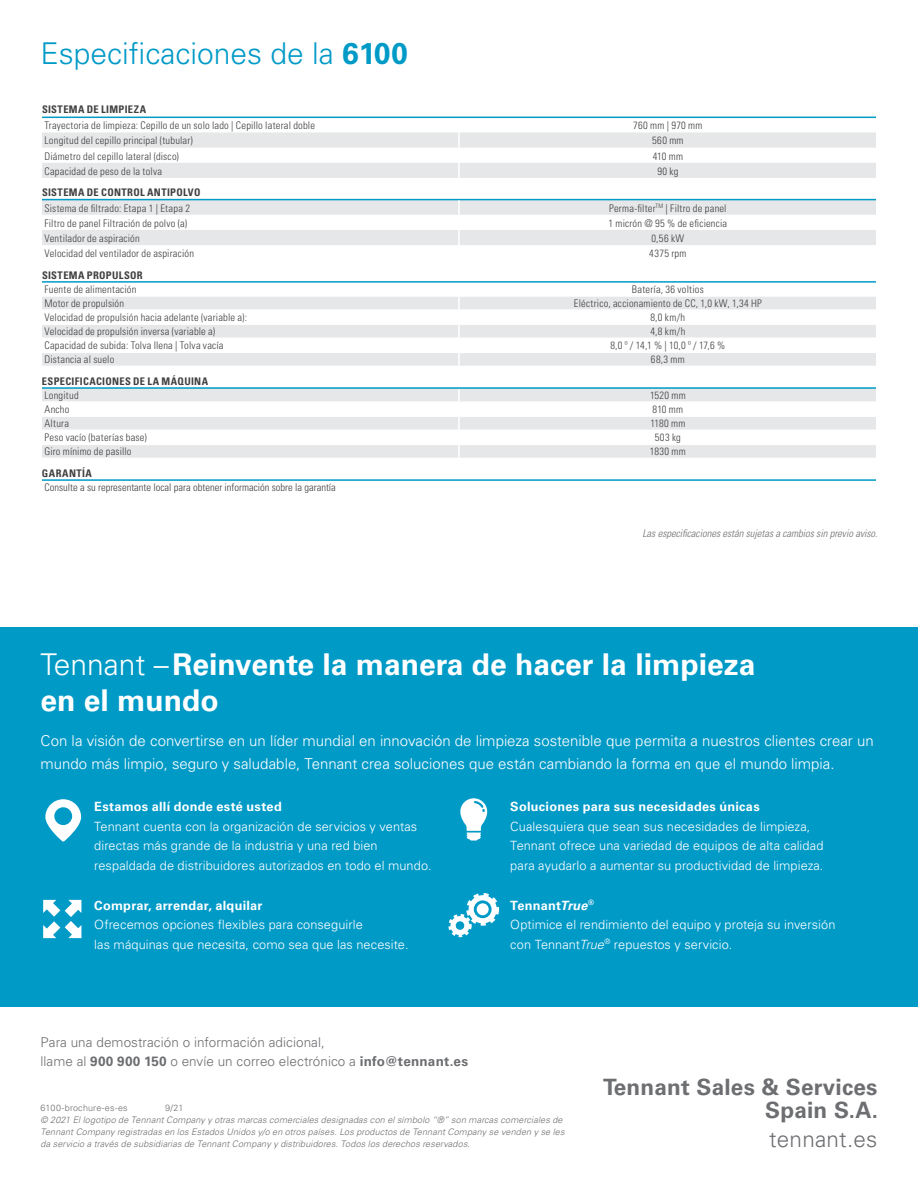
<style>
.page{position:relative;width:918px;height:1188px;background:#fff}
.page>*{position:absolute;margin:0;border:0;box-sizing:border-box;transform-origin:0 0}
.t1{font:700 30px/36px "Univers LT Std";color:#fff}
.t2{font:300 30px "Univers LT Std";color:#009ac7}
.t3{font:700 22.5px/22.5px "Univers LT Std";letter-spacing:.01em;color:#6d6e71;text-align:right}
.t4{font:300 22.5px "Univers LT Std";letter-spacing:.01em;color:#6d6e71}
.t5{font:300 15px/22.5px "Univers LT Std";color:#fff}
.t6{font:300 13.5px/19.5px "Univers LT Std";letter-spacing:.005em;color:#6d6e71}
.t7{font:300 12.75px/19.5px "Univers LT Std";letter-spacing:.005em;color:#fff}
.t8{font:700 12.75px "Univers LT Std";letter-spacing:.02em;color:#fff}
.t9{font:300 condensed 10.5px "Univers LT Std";letter-spacing:.02em;color:#414042}
.t10{font:700 condensed 10.5px "Univers LT Std";letter-spacing:.035em;color:#414042}
.t11{font:300 condensed 10.5px "Univers LT Std";color:#414042}
.t12{font:italic 300 condensed 10.5px "Univers LT Std";color:#6d6e71}
.t13{font:italic 300 9px/12px "Univers LT Std";letter-spacing:.015em;color:#6d6e71}
.t14{font:300 9px "Univers LT Std";letter-spacing:.015em;color:#6d6e71}
.s1{font-weight:700}
.s2{font-weight:300}
.s3{font-weight:700;font-style:italic}
.s4{font-style:italic}
</style>
<div class="page">
<svg style="left:42px;top:132px;width:834px;height:326px"></svg>
<hr style="left:459px;top:295px;width:419px;height:2px;background:#fff">
<hr style="left:459px;top:309px;width:419px;height:2px;background:#fff">
<hr style="left:40px;top:323px;width:419px;height:2px;background:#fff">
<hr style="left:40px;top:337px;width:419px;height:2px;background:#fff">
<svg style="left:458px;top:283px;width:2px;height:83px"></svg>
<hr style="left:40px;top:401px;width:419px;height:2px;background:#fff">
<hr style="left:459px;top:401px;width:419px;height:2px;background:#fff">
<hr style="left:40px;top:415px;width:419px;height:2px;background:#fff">
<hr style="left:459px;top:415px;width:419px;height:2px;background:#fff">
<svg style="left:458px;top:389px;width:2px;height:69px"></svg>
<hr style="left:42px;top:281px;width:417px;height:2px;background:#009ac7">
<hr style="left:40px;top:309px;width:419px;height:2px;background:#fff">
<hr style="left:459px;top:281px;width:417px;height:2px;background:#009ac7">
<hr style="left:42px;top:387px;width:417px;height:2px;background:#009ac7">
<hr style="left:459px;top:387px;width:417px;height:2px;background:#009ac7">
<hr style="left:42px;top:479px;width:417px;height:2px;background:#009ac7">
<hr style="left:459px;top:479px;width:417px;height:2px;background:#009ac7">
<hr style="left:40px;top:430px;width:419px;height:1px;background:#fff">
<hr style="left:459px;top:430px;width:419px;height:1px;background:#fff">
<hr style="left:40px;top:444px;width:419px;height:1px;background:#fff">
<hr style="left:459px;top:444px;width:419px;height:1px;background:#fff">
<hr style="left:459px;top:117px;width:417px;height:1px;background:#009ac7">
<svg style="left:458px;top:118px;width:2px;height:60px"></svg>
<hr style="left:458px;top:178px;width:2px;height:21px;background:#fff">
<hr style="left:40px;top:259px;width:419px;height:2px;background:#fff">
<hr style="left:459px;top:259px;width:419px;height:2px;background:#fff">
<hr style="left:40px;top:295px;width:419px;height:2px;background:#fff">
<hr style="left:459px;top:323px;width:419px;height:2px;background:#fff">
<hr style="left:459px;top:337px;width:419px;height:2px;background:#fff">
<hr style="left:40px;top:352px;width:419px;height:1px;background:#fff">
<hr style="left:459px;top:352px;width:419px;height:1px;background:#fff">
<hr style="left:40px;top:366px;width:419px;height:1px;background:#fff">
<hr style="left:459px;top:366px;width:419px;height:1px;background:#fff">
<hr style="left:42px;top:199px;width:417px;height:1px;background:#009ac7">
<hr style="left:459px;top:199px;width:417px;height:1px;background:#009ac7">
<hr style="left:42px;top:117px;width:417px;height:1px;background:#009ac7">
<svg style="left:458px;top:200px;width:2px;height:59px"></svg>
<div style="left:0;top:627px;width:918px;height:380px;background:#009ac7"></div>
<svg style="left:45px;top:799px;width:36px;height:43px"></svg>
<svg style="left:460px;top:798px;width:27px;height:43px"></svg>
<svg style="left:43px;top:900px;width:38px;height:38px"></svg>
<svg style="left:448px;top:893px;width:51px;height:44px"></svg>
<h1 class="t2" style="left:40px;top:35px;width:369px">Especificaciones de la <span class="s1">6100</span></h1>
<p class="t10" style="left:42px;top:103px;width:106px">SISTEMA DE LIMPIEZA</p>
<p class="t9" style="left:44px;top:119px;width:272px">Trayectoria de limpieza: Cepillo de un solo lado | Cepillo lateral doble</p>
<p class="t9" style="left:633px;top:119px;width:71px">760 mm | 970 mm</p>
<p class="t9" style="left:44px;top:134px;width:150px">Longitud del cepillo principal (tubular)</p>
<p class="t9" style="left:652px;top:134px;width:33px">560 mm</p>
<p class="t9" style="left:44px;top:150px;width:136px">Diámetro del cepillo lateral (disco)</p>
<p class="t9" style="left:653px;top:150px;width:32px">410 mm</p>
<p class="t9" style="left:44px;top:165px;width:119px">Capacidad de peso de la tolva</p>
<p class="t9" style="left:657px;top:165px;width:23px">90 kg</p>
<p class="t10" style="left:42px;top:186px;width:160px">SISTEMA DE CONTROL ANTIPOLVO</p>
<p class="t9" style="left:44px;top:202px;width:147px">Sistema de filtrado: Etapa 1 | Etapa 2</p>
<p class="t9" style="left:609px;top:202px;width:119px">Perma-filter<sup>TM</sup> | Filtro de panel</p>
<p class="t9" style="left:44px;top:217px;width:144px">Filtro de panel Filtración de polvo (a)</p>
<p class="t9" style="left:609px;top:217px;width:120px">1 micrón @ 95 % de eficiencia</p>
<p class="t9" style="left:44px;top:232px;width:97px">Ventilador de aspiración</p>
<p class="t9" style="left:652px;top:232px;width:34px">0,56 kW</p>
<p class="t9" style="left:44px;top:247px;width:151px">Velocidad del ventilador de aspiración</p>
<p class="t9" style="left:649px;top:247px;width:39px">4375 rpm</p>
<p class="t10" style="left:42px;top:268px;width:102px">SISTEMA PROPULSOR</p>
<p class="t9" style="left:44px;top:283px;width:93px">Fuente de alimentación</p>
<p class="t9" style="left:632px;top:283px;width:73px">Batería, 36 voltios</p>
<p class="t9" style="left:44px;top:297px;width:81px">Motor de propulsión</p>
<p class="t9" style="left:574px;top:297px;width:190px">Eléctrico, accionamiento de CC, 1,0 kW, 1,34 HP</p>
<p class="t9" style="left:44px;top:311px;width:204px">Velocidad de propulsión hacia adelante (variable a):</p>
<p class="t9" style="left:650px;top:311px;width:36px">8,0 km/h</p>
<p class="t9" style="left:44px;top:325px;width:172px">Velocidad de propulsión inversa (variable a)</p>
<p class="t9" style="left:650px;top:325px;width:36px">4,8 km/h</p>
<p class="t9" style="left:44px;top:339px;width:181px">Capacidad de subida: Tolva llena | Tolva vacía</p>
<p class="t9" style="left:610px;top:339px;width:116px">8,0 º / 14,1 % | 10,0 º / 17,6 %</p>
<p class="t9" style="left:44px;top:353px;width:71px">Distancia al suelo</p>
<p class="t9" style="left:651px;top:353px;width:35px">68,3 mm</p>
<p class="t10" style="left:42px;top:375px;width:168px">ESPECIFICACIONES DE LA MÁQUINA</p>
<p class="t9" style="left:44px;top:389px;width:36px">Longitud</p>
<p class="t9" style="left:650px;top:389px;width:37px">1520 mm</p>
<p class="t9" style="left:44px;top:403px;width:27px">Ancho</p>
<p class="t9" style="left:653px;top:403px;width:32px">810 mm</p>
<p class="t9" style="left:44px;top:417px;width:26px">Altura</p>
<p class="t9" style="left:650px;top:417px;width:37px">1180 mm</p>
<p class="t9" style="left:44px;top:431px;width:104px">Peso vacío (baterías base)</p>
<p class="t9" style="left:655px;top:431px;width:28px">503 kg</p>
<p class="t9" style="left:44px;top:445px;width:89px">Giro mínimo de pasillo</p>
<p class="t9" style="left:650px;top:445px;width:37px">1830 mm</p>
<p class="t10" style="left:42px;top:467px;width:52px">GARANTÍA</p>
<p class="t11" style="left:44px;top:481px;width:293px">Consulte a su representante local para obtener información sobre la garantía</p>
<p class="t12" style="left:643px;top:527px;width:236px">Las especificaciones están sujetas a cambios sin previo aviso.</p>
<h1 class="t1" style="left:40px;top:647px;width:716px"><span class="s2">Tennant –</span>Reinvente la manera de hacer la limpieza en el mundo</h1>
<p class="t5" style="left:40px;top:730px;width:835px">Con la visión de convertirse en un líder mundial en innovación de limpieza sostenible que permita a nuestros clientes crear un mundo más limpio, seguro y saludable, Tennant crea soluciones que están cambiando la forma en que el mundo limpia.</p>
<p class="t8" style="left:94px;top:800px;width:189px">Estamos allí donde esté usted</p>
<p class="t7" style="left:94px;top:817px;width:339px">Tennant cuenta con la organización de servicios y ventas directas más grande de la industria y una red bien respaldada de distribuidores autorizados en todo el mundo.</p>
<p class="t8" style="left:94px;top:898px;width:170px">Comprar, arrendar, alquilar</p>
<p class="t7" style="left:94px;top:915px;width:316px">Ofrecemos opciones flexibles para conseguirle<br>las máquinas que necesita, como sea que las necesite.</p>
<p class="t6" style="left:40px;top:1032px;width:429px">Para una demostración o información adicional,<br>llame al <span class="s1">900 900 150</span> o envíe un correo electrónico a <span class="s1">info@tennant.es</span></p>
<p class="t8" style="left:510px;top:799px;width:251px">Soluciones para sus necesidades únicas</p>
<p class="t7" style="left:510px;top:817px;width:315px">Cualesquiera que sean sus necesidades de limpieza,<br>Tennant ofrece una variedad de equipos de alta calidad para ayudarlo a aumentar su productividad de limpieza.</p>
<p class="t7" style="left:510px;top:895px;width:327px"><span class="s1">Tennant</span><span class="s3">True</span><sup>®<br></sup>Optimice el rendimiento del equipo y proteja su inversión con Tennant<span class="s4">True</span><sup>®</sup> repuestos y servicio.</p>
<p class="t14" style="left:40px;top:1102px;width:89px">6100-brochure-es-es</p>
<p class="t14" style="left:165px;top:1102px;width:20px">9/21</p>
<p class="t13" style="left:40px;top:1114px;width:526px">© 2021 El logotipo de Tennant Company y otras marcas comerciales designadas con el símbolo “®” son marcas comerciales de<br>Tennant Company registradas en los Estados Unidos y/o en otros países. Los productos de Tennant Company se venden y se les da servicio a través de subsidiarias de Tennant Company y distribuidores. Todos los derechos reservados.</p>
<h2 class="t3" style="left:603px;top:1076px;width:276px">Tennant Sales &amp; Services<br>Spain S.A.</h2>
<h2 class="t4" style="left:769px;top:1125px;width:110px">tennant.es</h2>
</div>
